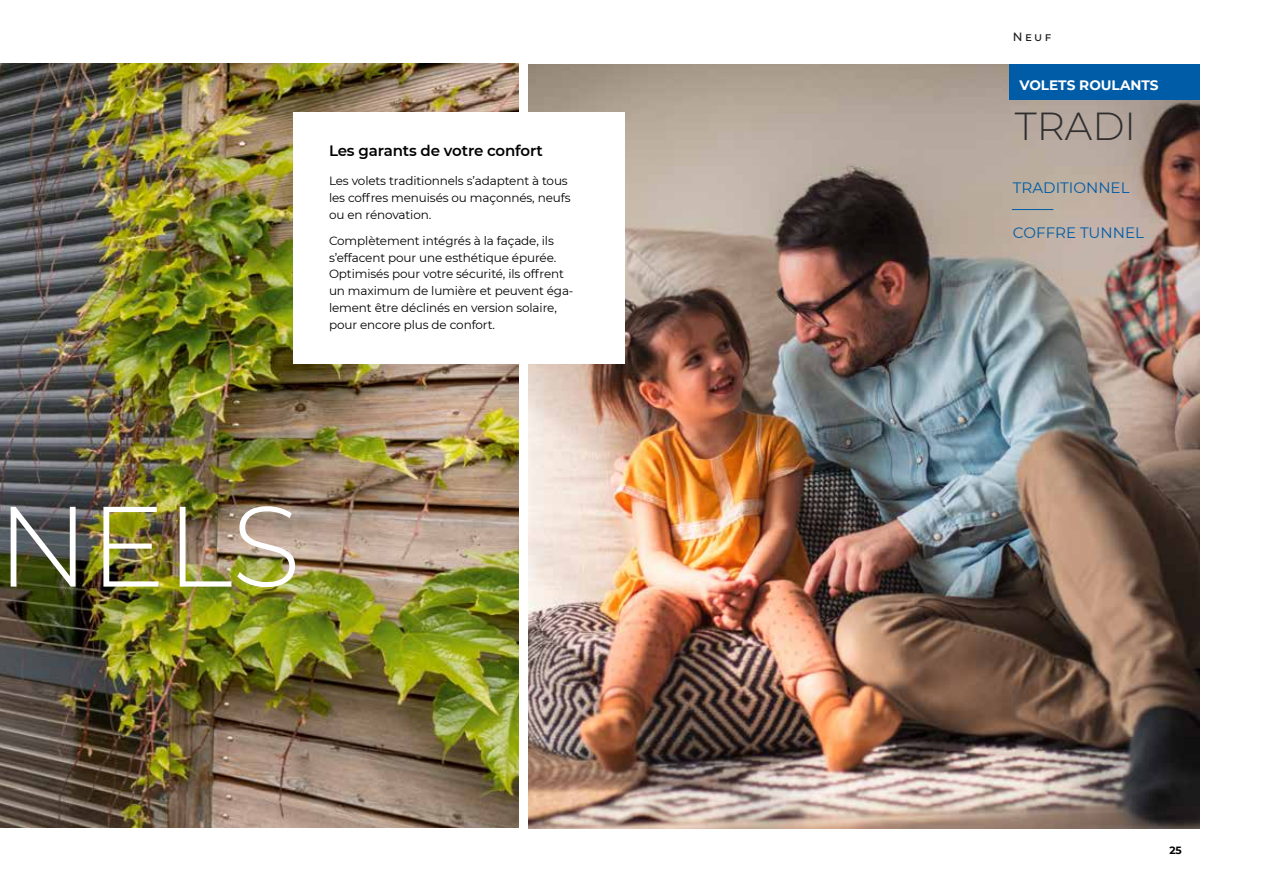
<style>
.page{position:relative;width:1263px;height:893px;background:#fff}
.page>*{position:absolute;margin:0;border:0;box-sizing:border-box;transform-origin:0 0}
.t1{font:300 114px "Montserrat";color:#fff}
.t2{font:300 39px "Montserrat";color:#302e2f}
.t3{font:600 15px "Montserrat";letter-spacing:-.01em;color:#000}
.t4{font:15px "Montserrat";color:#005ca6}
.t5{font:700 13.65px "Montserrat";color:#fff}
.t6{font:12px/17px "Montserrat";letter-spacing:-.01em;color:#000}
.t7{font:500 12px "Montserrat";color:#202020}
.t8{font:700 10.5px "Montserrat";color:#000}
</style>
<div class="page">
<img style="left:0;top:64px;width:519px;height:764px">
<img style="left:529px;top:64px;width:670px;height:764px">
<div style="left:294px;top:112px;width:331px;height:252px;background:#fff"></div>
<div style="left:1009px;top:64px;width:190px;height:36px;background:#005ca6"></div>
<hr style="left:1012px;top:209px;width:41px;height:1px;background:#005ca6">
<p class="t3" style="left:329px;top:140px;width:215px">Les garants de votre confort</p>
<p class="t6" style="left:329px;top:172px;width:243px">Les volets traditionnels s’adaptent à tous les coffres menuisés ou maçonnés, neufs ou en rénovation.</p>
<p class="t6" style="left:329px;top:231px;width:246px">Complètement intégrés à la façade, ils s’effacent pour une esthétique épurée.<br>Optimisés pour votre sécurité, ils offrent un maximum de lumière et peuvent éga&shy;lement être déclinés en version solaire, pour encore plus de confort.</p>
<h1 class="t1" style="left:-3px;top:469px;width:306px">NELS</h1>
<p class="t7" style="left:1013px;top:29px;width:40px">Neuf</p>
<p class="t5" style="left:1019px;top:75px;width:141px">VOLETS ROULANTS</p>
<h2 class="t2" style="left:1015px;top:100px;width:123px">TRADI</h2>
<p class="t4" style="left:1013px;top:177px;width:118px">TRADITIONNEL</p>
<p class="t4" style="left:1013px;top:222px;width:133px">COFFRE TUNNEL</p>
<p class="t8" style="left:1169px;top:843px;width:14px">25</p>
</div>
